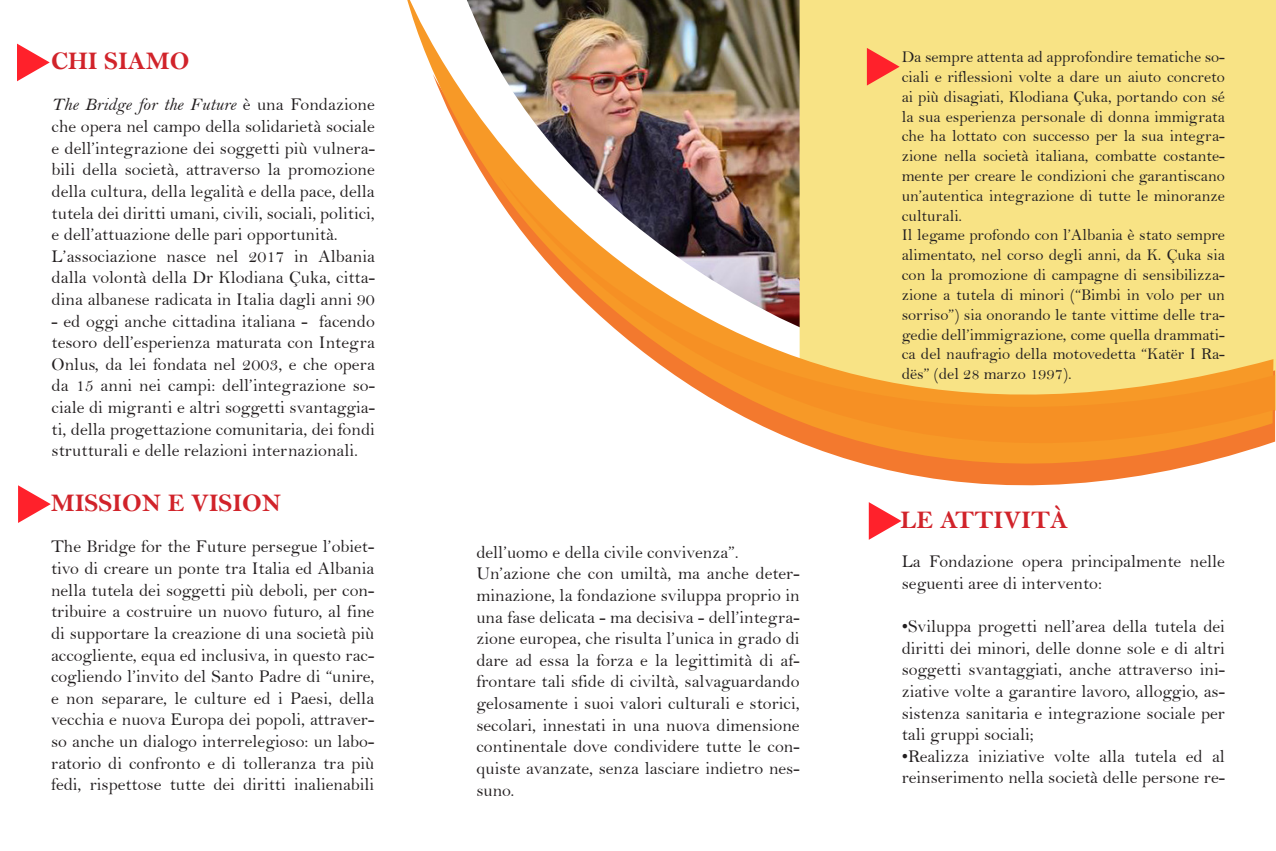
<style>
.page{position:relative;width:1276px;height:851px;background:#fff}
.page>*{position:absolute;margin:0;border:0;box-sizing:border-box;transform-origin:0 0}
.t1{font:25.5px "Bell MT Bold";color:#d1232a}
.t2{font:18px/21.6px "Bell";color:#231f20;text-align:justify}
.t3{font:16.5px/19.8px "Bell";color:#231f20;text-align:justify}
.s1{font-family:"Bell MT Italic"}
</style>
<div class="page">
<svg style="left:407px;top:0;width:866px;height:537px"></svg>
<svg style="left:500px;top:177px;width:775px;height:266px;fill:#f8e385"></svg>
<svg style="left:17px;top:44px;width:33px;height:37px"></svg>
<svg style="left:18px;top:485px;width:33px;height:38px"></svg>
<svg style="left:869px;top:502px;width:32px;height:37px"></svg>
<svg style="left:867px;top:48px;width:32px;height:38px"></svg>
<p class="t1" style="left:51px;top:46px;width:140px">CHI SIAMO</p>
<p class="t2" style="left:52px;top:94px;width:325px"><span class="s1">The Bridge for the Future</span> è una Fondazione che opera nel campo della solidarietà sociale e dell’integrazione dei soggetti più vulnera&shy;bili della società, attraverso la promozione della cultura, della legalità e della pace, della tutela dei diritti umani, civili, sociali, politici, e dell’attuazione delle pari opportunità.</p>
<p class="t2" style="left:52px;top:245px;width:325px">L’associazione nasce nel 2017 in Albania dalla volontà della Dr Klodiana Çuka, citta&shy;dina albanese radicata in Italia dagli anni 90</p>
<p class="t2" style="left:52px;top:310px;width:325px">- ed oggi anche cittadina italiana - facendo tesoro dell’esperienza maturata con Integra Onlus, da lei fondata nel 2003, e che opera da 15 anni nei campi: dell’integrazione so&shy;ciale di migranti e altri soggetti svantaggia&shy;ti, della progettazione comunitaria, dei fondi strutturali e delle relazioni internazionali.</p>
<p class="t1" style="left:51px;top:487px;width:232px">MISSION E VISION</p>
<p class="t2" style="left:51px;top:535px;width:325px">The Bridge for the Future persegue l’obiet&shy;tivo di creare un ponte tra Italia ed Albania nella tutela dei soggetti più deboli, per con&shy;tribuire a costruire un nuovo futuro, al fine di supportare la creazione di una società più accogliente, equa ed inclusiva, in questo rac&shy;cogliendo l’invito del Santo Padre di “unire, e non separare, le culture ed i Paesi, della vecchia e nuova Europa dei popoli, attraver&shy;so anche un dialogo interrelegioso: un labo&shy;ratorio di confronto e di tolleranza tra più fedi, rispettose tutte dei diritti inalienabili</p>
<p class="t2" style="left:476px;top:541px;width:264px">dell’uomo e della civile convivenza”.</p>
<p class="t2" style="left:476px;top:562px;width:325px">Un’azione che con umiltà, ma anche deter&shy;minazione, la fondazione sviluppa proprio in una fase delicata - ma decisiva - dell’integra&shy;zione europea, che risulta l’unica in grado di dare ad essa la forza e la legittimità di af&shy;frontare tali sfide di civiltà, salvaguardando gelosamente i suoi valori culturali e storici, secolari, innestati in una nuova dimensione continentale dove condividere tutte le con&shy;quiste avanzate, senza lasciare indietro nes&shy;suno.</p>
<p class="t3" style="left:901px;top:47px;width:325px">Da sempre attenta ad approfondire tematiche so&shy;ciali e riflessioni volte a dare un aiuto concreto ai più disagiati, Klodiana Çuka, portando con sé la sua esperienza personale di donna immigrata che ha lottato con successo per la sua integra&shy;zione nella società italiana, combatte costante&shy;mente per creare le condizioni che garantiscano un’autentica integrazione di tutte le minoranze culturali.</p>
<p class="t3" style="left:901px;top:225px;width:325px">Il legame profondo con l’Albania è stato sempre alimentato, nel corso degli anni, da K. Çuka sia con la promozione di campagne di sensibilizza&shy;zione a tutela di minori (“Bimbi in volo per un sorriso”) sia onorando le tante vittime delle tra&shy;gedie dell’immigrazione, come quella drammati&shy;ca del naufragio della motovedetta “Katër I Ra&shy;dës” (del 28 marzo 1997).</p>
<p class="t1" style="left:900px;top:504px;width:169px">LE ATTIVITÀ</p>
<p class="t2" style="left:901px;top:550px;width:325px">La Fondazione opera principalmente nelle seguenti aree di intervento:</p>
<p class="t2" style="left:901px;top:615px;width:325px">•Sviluppa progetti nell’area della tutela dei diritti dei minori, delle donne sole e di altri soggetti svantaggiati, anche attraverso ini&shy;ziative volte a garantire lavoro, alloggio, as&shy;sistenza sanitaria e integrazione sociale per tali gruppi sociali;</p>
<p class="t2" style="left:901px;top:745px;width:325px">•Realizza iniziative volte alla tutela ed al reinserimento nella società delle persone re-</p>
</div>
